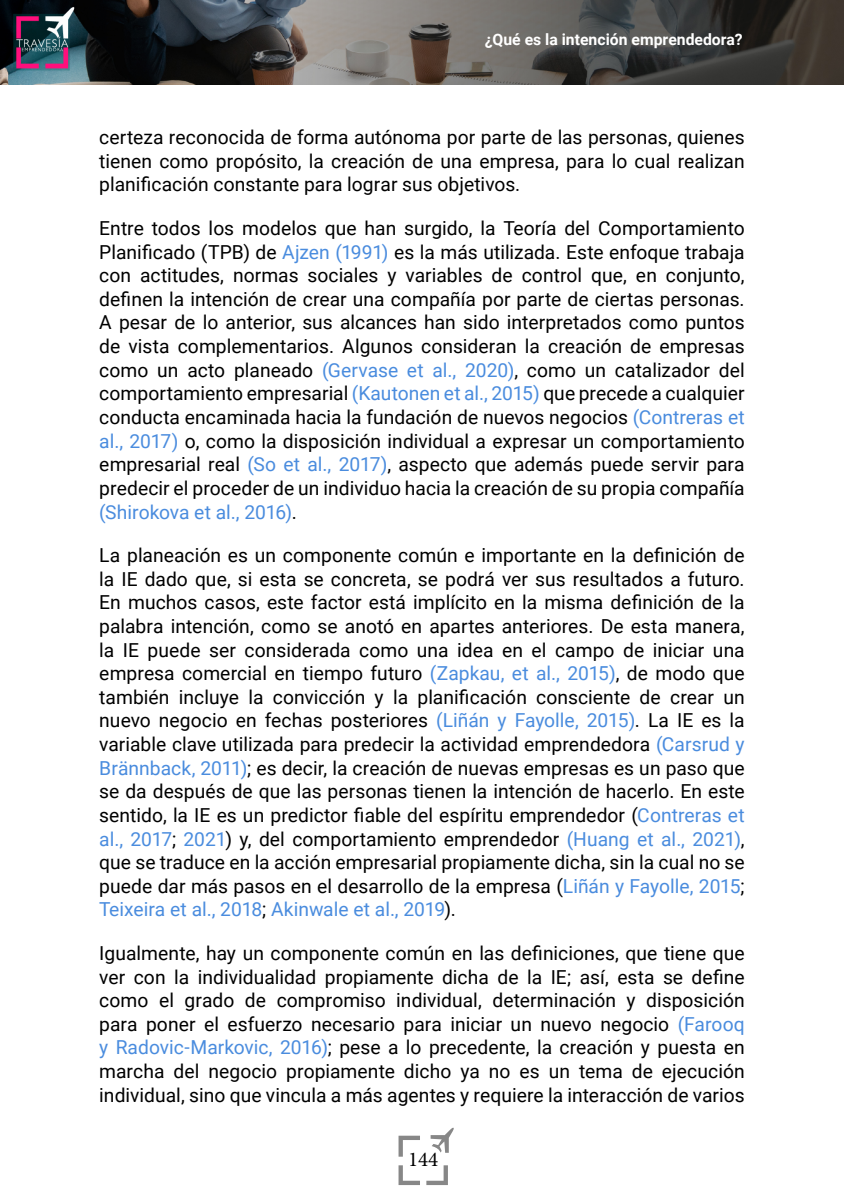
<style>
.page{position:relative;width:844px;height:1191px;background:#fff}
.page>*{position:absolute;margin:0;border:0;box-sizing:border-box;transform-origin:0 0}
.t1{font:21px "Minion Pro";color:#000}
.t2{font:19.25px/23.6px "Roboto";color:#000;text-align:justify}
.t3{font:700 15.75px "Roboto";color:#fff}
.s1{color:#4a8cde}
</style>
<div class="page">
<svg style="left:398px;top:1135px;width:22px;height:21px"></svg>
<svg style="left:398px;top:1165px;width:22px;height:20px"></svg>
<svg style="left:426px;top:1165px;width:22px;height:20px"></svg>
<svg style="left:430px;top:1127px;width:24px;height:25px"></svg>
<img style="left:0;top:0;width:843px;height:84px">
<p class="t3" style="left:484px;top:28px;width:259px">¿Qué es la intención emprendedora?</p>
<p class="t2" style="left:99px;top:125px;width:646px">certeza reconocida de forma autónoma por parte de las personas, quienes tienen como propósito, la creación de una empresa, para lo cual realizan planificación constante para lograr sus objetivos.</p>
<p class="t2" style="left:99px;top:216px;width:646px">Entre todos los modelos que han surgido, la Teoría del Comportamiento Planificado (TPB) de <span class="s1">Ajzen (1991)</span> es la más utilizada. Este enfoque trabaja con actitudes, normas sociales y variables de control que, en conjunto, definen la intención de crear una compañía por parte de ciertas personas.<br>A pesar de lo anterior, sus alcances han sido interpretados como puntos de vista complementarios. Algunos consideran la creación de empresas como un acto planeado <span class="s1">(Gervase et al., 2020)</span>, como un catalizador del comportamiento empresarial <span class="s1">(Kautonen et al., 2015)</span> que precede a cualquier conducta encaminada hacia la fundación de nuevos negocios <span class="s1">(Contreras et al., 2017)</span> o, como la disposición individual a expresar un comportamiento empresarial real <span class="s1">(So et al., 2017)</span>, aspecto que además puede servir para predecir el proceder de un individuo hacia la creación de su propia compañía <span class="s1">(Shirokova et al., 2016)</span>.</p>
<p class="t2" style="left:99px;top:542px;width:646px">La planeación es un componente común e importante en la definición de la IE dado que, si esta se concreta, se podrá ver sus resultados a futuro.<br>En muchos casos, este factor está implícito en la misma definición de la palabra intención, como se anotó en apartes anteriores. De esta manera, la IE puede ser considerada como una idea en el campo de iniciar una empresa comercial en tiempo futuro <span class="s1">(Zapkau, et al., 2015)</span>, de modo que también incluye la convicción y la planificación consciente de crear un nuevo negocio en fechas posteriores <span class="s1">(Liñán y Fayolle, 2015)</span>. La IE es la variable clave utilizada para predecir la actividad emprendedora <span class="s1">(Carsrud y Brännback, 2011)</span>; es decir, la creación de nuevas empresas es un paso que se da después de que las personas tienen la intención de hacerlo. En este sentido, la IE es un predictor fiable del espíritu emprendedor (<span class="s1">Contreras et al., 2017</span>; <span class="s1">2021</span>) y, del comportamiento emprendedor <span class="s1">(Huang et al., 2021)</span>, que se traduce en la acción empresarial propiamente dicha, sin la cual no se puede dar más pasos en el desarrollo de la empresa (<span class="s1">Liñán y Fayolle, 2015</span>; <span class="s1">Teixeira et al., 2018</span>; <span class="s1">Akinwale et al., 2019</span>).</p>
<p class="t2" style="left:99px;top:940px;width:646px">Igualmente, hay un componente común en las definiciones, que tiene que ver con la individualidad propiamente dicha de la IE; así, esta se define como el grado de compromiso individual, determinación y disposición para poner el esfuerzo necesario para iniciar un nuevo negocio <span class="s1">(Farooq y Radovic-Markovic, 2016)</span>; pese a lo precedente, la creación y puesta en marcha del negocio propiamente dicho ya no es un tema de ejecución individual, sino que vincula a más agentes y requiere la interacción de varios</p>
<p class="t1" style="left:408px;top:1144px;width:32px">144</p>
</div>
